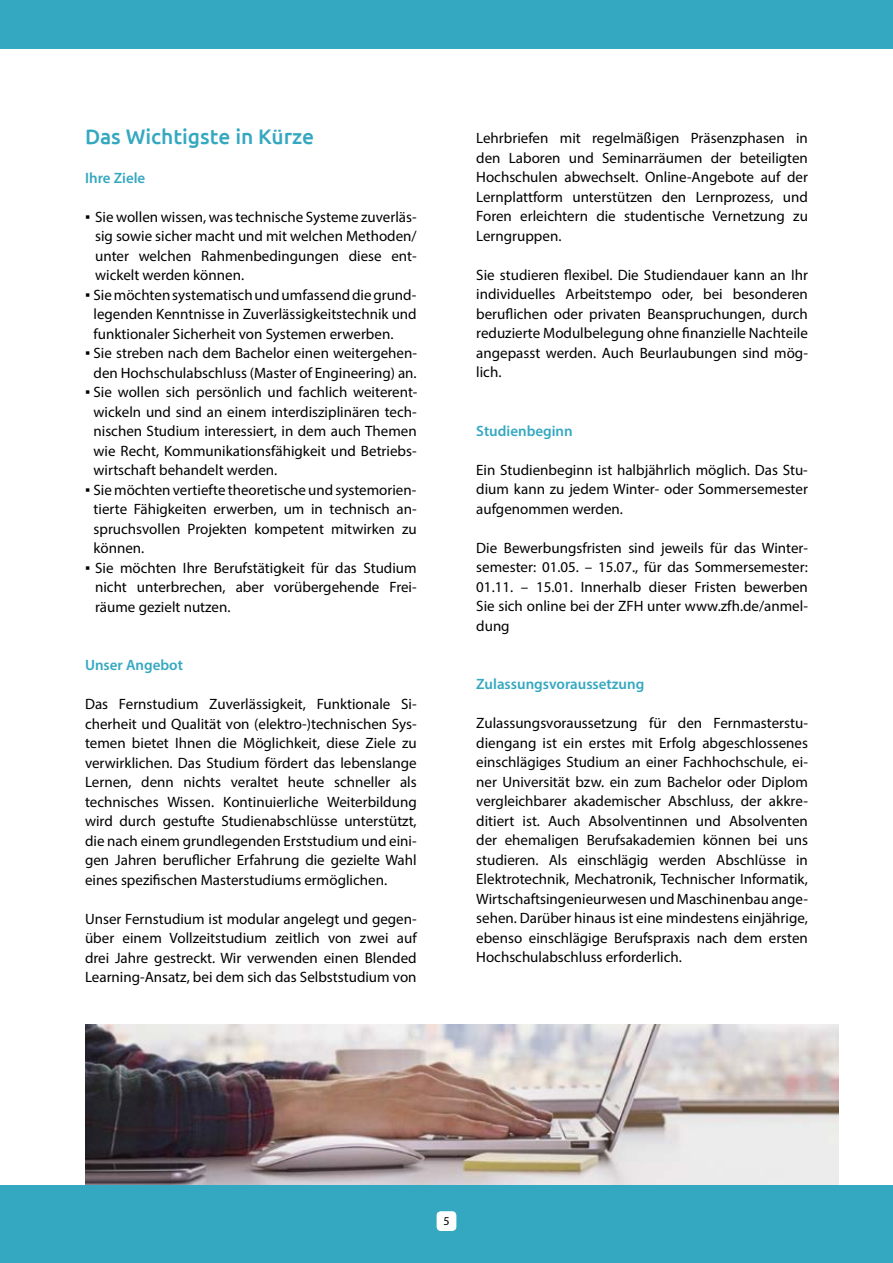
<style>
.page{position:relative;width:893px;height:1263px;background:#35a8c1}
.page>*{position:absolute;margin:0;border:0;box-sizing:border-box;transform-origin:0 0}
.t1{font:500 21px "Ubuntu";color:#35a8c1}
.t2{font:15px/19.5px "Myriad Pro";color:#000;text-align:justify}
.t3{font:600 15px "Myriad Pro";color:#35a8c1}
.t4{font:12px "Myriad Pro";color:#000}
.s1{font-family:"Arial"}
</style>
<div class="page">
<div style="left:0;top:49px;width:893px;height:1135px;background:#fff"></div>
<div style="left:437px;top:1211px;width:19px;height:20px;background:#fff;border-radius:4px"></div>
<img style="left:85px;top:1025px;width:754px;height:159px">
<h1 class="t1" style="left:85px;top:123px;width:231px">Das Wichtigste in Kürze</h1>
<p class="t3" style="left:85px;top:168px;width:62px">Ihre Ziele</p>
<p class="t2" style="left:95px;top:207px;width:323px;text-indent:-10px"><span class="s1">▪</span> Sie wollen wissen, was technische Systeme zuverläs&shy;sig sowie sicher macht und mit welchen Methoden/ unter welchen Rahmenbedingungen diese ent&shy;wickelt werden können.</p>
<p class="t2" style="left:94px;top:285px;width:325px;text-indent:-8px"><span class="s1">▪</span> Sie möchten systematisch und umfassend die grund&shy;legenden Kenntnisse in Zuverlässigkeitstechnik und funktionaler Sicherheit von Systemen erwerben.</p>
<p class="t2" style="left:85px;top:343px;width:333px;text-align:center"><span class="s1">▪</span> Sie streben nach dem Bachelor einen weitergehen&shy;den Hochschulabschluss (Master of Engineering) an.</p>
<p class="t2" style="left:94px;top:382px;width:326px;text-indent:-8px"><span class="s1">▪</span> Sie wollen sich persönlich und fachlich weiterent&shy;wickeln und sind an einem interdisziplinären tech&shy;nischen Studium interessiert, in dem auch Themen wie Recht, Kommunikationsfähigkeit und Betriebs&shy;wirtschaft behandelt werden.</p>
<p class="t2" style="left:94px;top:480px;width:325px;text-indent:-8px"><span class="s1">▪</span> Sie möchten vertiefte theoretische und systemorien&shy;tierte Fähigkeiten erwerben, um in technisch an&shy;spruchsvollen Projekten kompetent mitwirken zu können.</p>
<p class="t2" style="left:95px;top:558px;width:323px;text-indent:-10px"><span class="s1">▪</span> Sie möchten Ihre Berufstätigkeit für das Studium nicht unterbrechen, aber vorübergehende Frei&shy;räume gezielt nutzen.</p>
<p class="t3" style="left:85px;top:656px;width:99px">Unser Angebot</p>
<p class="t2" style="left:85px;top:694px;width:333px">Das Fernstudium Zuverlässigkeit, Funktionale Si&shy;cherheit und Qualität von (elektro-)technischen Sys&shy;temen bietet Ihnen die Möglichkeit, diese Ziele zu verwirklichen. Das Studium fördert das lebenslange Lernen, denn nichts veraltet heute schneller als technisches Wissen. Kontinuierliche Weiterbildung wird durch gestufte Studienabschlüsse unterstützt, die nach einem grundlegenden Erststudium und eini&shy;gen Jahren beruflicher Erfahrung die gezielte Wahl eines spezifischen Masterstudiums ermöglichen.</p>
<p class="t2" style="left:85px;top:909px;width:333px">Unser Fernstudium ist modular angelegt und gegen&shy;über einem Vollzeitstudium zeitlich von zwei auf drei Jahre gestreckt. Wir verwenden einen Blended Learning-Ansatz, bei dem sich das Selbststudium von</p>
<p class="t2" style="left:476px;top:128px;width:333px">Lehrbriefen mit regelmäßigen Präsenzphasen in den Laboren und Seminarräumen der beteiligten Hochschulen abwechselt. Online-Angebote auf der Lernplattform unterstützen den Lernprozess, und Foren erleichtern die studentische Vernetzung zu Lerngruppen.</p>
<p class="t2" style="left:476px;top:265px;width:333px">Sie studieren flexibel. Die Studiendauer kann an Ihr individuelles Arbeitstempo oder, bei besonderen beruflichen oder privaten Beanspruchungen, durch reduzierte Modulbelegung ohne finanzielle Nachteile angepasst werden. Auch Beurlaubungen sind mög&shy;lich.</p>
<p class="t3" style="left:476px;top:421px;width:98px">Studienbeginn</p>
<p class="t2" style="left:476px;top:460px;width:333px">Ein Studienbeginn ist halbjährlich möglich. Das Stu&shy;dium kann zu jedem Winter- oder Sommersemester aufgenommen werden.</p>
<p class="t2" style="left:476px;top:538px;width:333px">Die Bewerbungsfristen sind jeweils für das Winter&shy;semester: 01.05. – 15.07., für das Sommersemester:<br>01.11. – 15.01. Innerhalb dieser Fristen bewerben Sie sich online bei der ZFH unter www.zfh.de/anmel&shy;dung</p>
<p class="t3" style="left:476px;top:674px;width:170px">Zulassungsvoraussetzung</p>
<p class="t2" style="left:476px;top:713px;width:333px">Zulassungsvoraussetzung für den Fernmasterstu&shy;diengang ist ein erstes mit Erfolg abgeschlossenes einschlägiges Studium an einer Fachhochschule, ei&shy;ner Universität bzw. ein zum Bachelor oder Diplom vergleichbarer akademischer Abschluss, der akkre&shy;ditiert ist. Auch Absolventinnen und Absolventen der ehemaligen Berufsakademien können bei uns studieren. Als einschlägig werden Abschlüsse in Elektrotechnik, Mechatronik, Technischer Informatik, Wirtschaftsingenieurwesen und Maschinenbau ange&shy;sehen. Darüber hinaus ist eine mindestens einjährige, ebenso einschlägige Berufspraxis nach dem ersten Hochschulabschluss erforderlich.</p>
<p class="t4" style="left:443px;top:1214px;width:8px">5</p>
</div>
